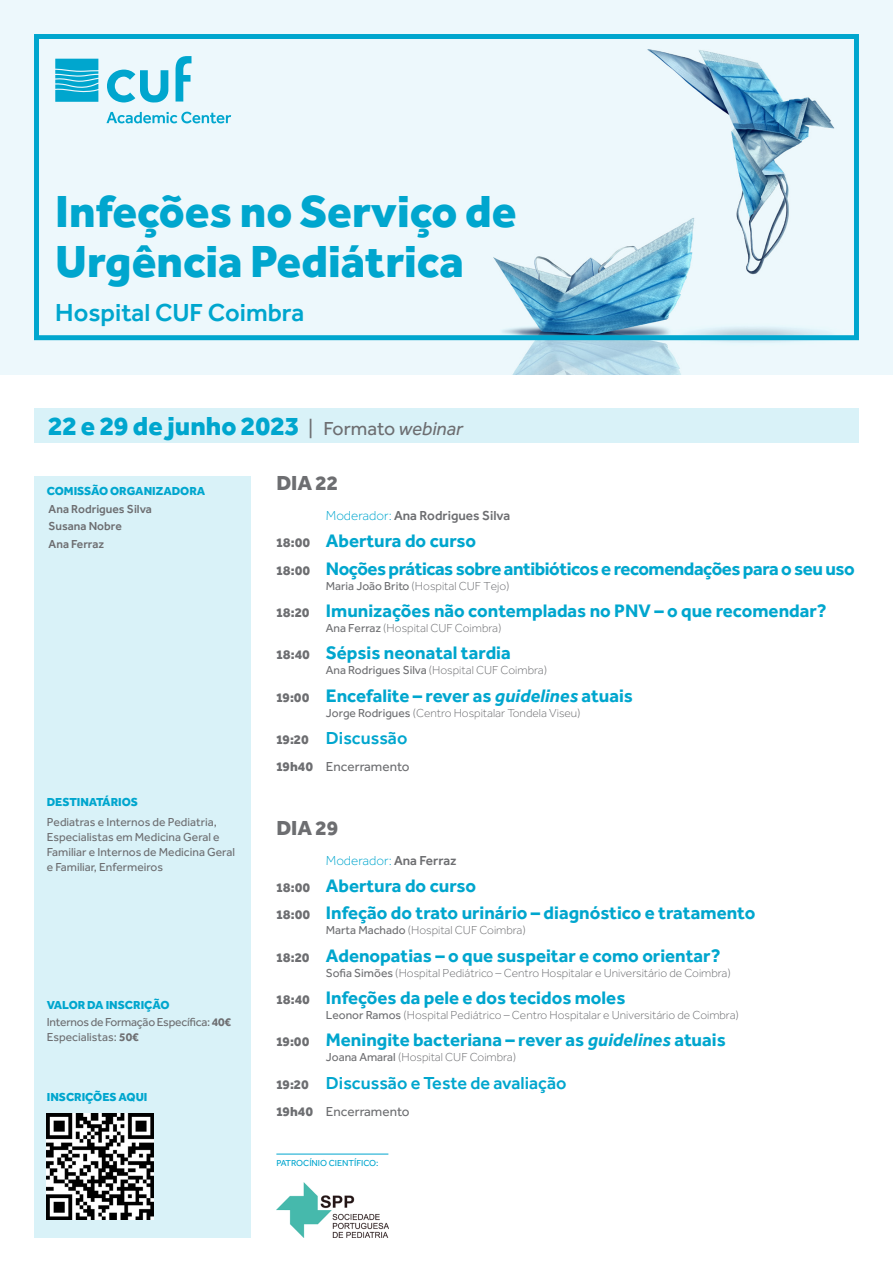
<style>
.page{position:relative;width:893px;height:1263px;background:#fff}
.page>*{position:absolute;margin:0;border:0;box-sizing:border-box;transform-origin:0 0}
.t1{font:800 46.5px/49.5px "Effra";color:#00a6ce}
.t2{font:800 27px "Effra";color:#00a6ce}
.t3{font:500 25.5px "Effra";color:#00a6ce}
.t4{font:800 21px "Effra";color:#6d6e71}
.t5{font:700 18.75px/27.5px "Effra";color:#00a6ce}
.t6{font:700 18.75px/27.5px "Effra";letter-spacing:-.025em;color:#00a6ce}
.t7{font:500 18px "Effra";color:#00a6ce}
.t8{font:13.5px "Effra";color:#6d6e71}
.t9{font:500 13.5px "Effra";color:#6d6e71}
.t10{font:300 13.5px "Effra";color:#00a6ce}
.t11{font:300 12px "Effra";color:#6d6e71}
.t12{font:12px/15px "Effra";color:#6d6e71}
.t13{font:12px/17.1px "Effra";letter-spacing:-.02em;color:#6d6e71}
.t14{font:800 12px "Effra";color:#00a6ce}
.t15{font:500 12px/17.7px "Effra";color:#6d6e71}
.t16{font:9px "Effra";color:#00a6ce}
.s1{font-weight:400;font-size:19.5px;color:#6d6e71}
.s2{font-weight:400;font-style:italic;font-size:19.5px;color:#6d6e71}
.s3{font-weight:800;color:#00a6ce}
.s4{font-weight:700}
.s5{font-weight:300;color:#00a6ce}
.s6{font-weight:800;font-size:13.5px;color:#6d6e71}
.s7{font-weight:400}
.s8{font-style:italic}
.s9{font-weight:800}
.s10{font-weight:500;color:#6d6e71}
</style>
<div class="page">
<div style="left:34px;top:476px;width:217px;height:761px;background:#d9f2f8"></div>
<img style="left:0;top:0;width:893px;height:374px">
<div style="left:34px;top:408px;width:825px;height:34px;background:#d9f2f8"></div>
<hr style="left:276px;top:1154px;width:112px;height:1px;background:#00a6ce">
<img style="left:276px;top:1182px;width:112px;height:55px">
<img style="left:47px;top:1113px;width:106px;height:107px">
<div style="left:34px;top:34px;width:825px;height:306px;border:5px solid #00a6ce"></div>
<svg style="left:55px;top:59px;width:43px;height:43px"></svg>
<svg style="left:176px;top:56px;width:15px;height:46px"></svg>
<svg style="left:107px;top:70px;width:61px;height:33px"></svg>
<svg style="left:106px;top:112px;width:125px;height:11px"></svg>
<h1 class="t1" style="left:55px;top:186px;width:463px">Infeções no Serviço de<br>Urgência Pediátrica</h1>
<h3 class="t3" style="left:55px;top:297px;width:250px">Hospital CUF Coimbra</h3>
<h2 class="t2" style="left:48px;top:409px;width:416px">22 e 29 de junho 2023 <span class="s1">| Formato</span> <span class="s2">webinar</span></h2>
<p class="t14" style="left:47px;top:483px;width:160px">COMISSÃO ORGANIZADORA</p>
<p class="t15" style="left:49px;top:500px;width:105px">Ana Rodrigues Silva<br>Susana Nobre<br>Ana Ferraz</p>
<p class="t14" style="left:47px;top:794px;width:93px">DESTINATÁRIOS</p>
<p class="t12" style="left:47px;top:815px;width:190px">Pediatras e Internos de Pediatria, Especialistas em Medicina Geral e Familiar e Internos de Medicina Geral e Familiar, Enfermeiros</p>
<p class="t13" style="left:47px;top:996px;width:186px"><span class="s3">VALOR DA INSCRIÇÃO<br></span>Internos de Formação Específica: <span class="s4">40€</span></p>
<p class="t12" style="left:47px;top:1030px;width:93px">Especialistas: <span class="s4">50€</span></p>
<p class="t14" style="left:47px;top:1090px;width:102px">INSCRIÇÕES AQUI</p>
<h3 class="t4" style="left:276px;top:470px;width:63px">DIA 22</h3>
<p class="t9" style="left:326px;top:507px;width:186px"><span class="s5">Moderador:</span> Ana Rodrigues Silva</p>
<h3 class="t6" style="left:276px;top:527px;width:580px"><span class="s6">18:00</span> Abertura do curso<br><span class="s6">18:00</span> Noções práticas sobre antibióticos e recomendações para o seu uso</h3>
<p class="t11" style="left:326px;top:579px;width:185px"><span class="s7">Maria João Brito</span> (Hospital CUF Tejo)</p>
<h3 class="t5" style="left:276px;top:596px;width:552px"><span class="s6">18:20</span> Imunizações não contempladas no PNV – o que recomendar?</h3>
<p class="t11" style="left:326px;top:621px;width:177px"><span class="s7">Ana Ferraz</span> (Hospital CUF Coimbra)</p>
<h3 class="t5" style="left:276px;top:639px;width:236px"><span class="s6">18:40</span> Sépsis neonatal tardia</h3>
<p class="t11" style="left:326px;top:663px;width:223px"><span class="s7">Ana Rodrigues Silva</span> (Hospital CUF Coimbra)</p>
<h3 class="t5" style="left:276px;top:681px;width:358px"><span class="s6">19:00</span> Encefalite – rever as <span class="s8">guidelines</span> atuais</h3>
<p class="t11" style="left:326px;top:706px;width:256px"><span class="s7">Jorge Rodrigues</span> (Centro Hospitalar Tondela Viseu)</p>
<h3 class="t7" style="left:276px;top:727px;width:132px"><span class="s6">19:20</span> Discussão</h3>
<p class="t8" style="left:276px;top:759px;width:135px"><span class="s9">19h40</span> Encerramento</p>
<h3 class="t4" style="left:276px;top:815px;width:63px">DIA 29</h3>
<p class="t10" style="left:326px;top:852px;width:132px">Moderador: <span class="s10">Ana Ferraz</span></p>
<h3 class="t5" style="left:276px;top:871px;width:480px"><span class="s6">18:00</span> Abertura do curso<br><span class="s6">18:00</span> Infeção do trato urinário – diagnóstico e tratamento</h3>
<p class="t11" style="left:326px;top:923px;width:201px"><span class="s7">Marta Machado</span> (Hospital CUF Coimbra)</p>
<h3 class="t5" style="left:276px;top:941px;width:446px"><span class="s6">18:20</span> Adenopatias – o que suspeitar e como orientar?</h3>
<p class="t11" style="left:326px;top:966px;width:406px"><span class="s7">Sofia Simões</span> (Hospital Pediátrico – Centro Hospitalar e Universitário de Coimbra)</p>
<h3 class="t5" style="left:276px;top:984px;width:350px"><span class="s6">18:40</span> Infeções da pele e dos tecidos moles</h3>
<p class="t11" style="left:326px;top:1008px;width:414px"><span class="s7">Leonor Ramos</span> (Hospital Pediátrico – Centro Hospitalar e Universitário de Coimbra)</p>
<h3 class="t5" style="left:276px;top:1026px;width:451px"><span class="s6">19:00</span> Meningite bacteriana – rever as <span class="s8">guidelines</span> atuais</h3>
<p class="t11" style="left:326px;top:1051px;width:192px"><span class="s7">Joana Amaral</span> (Hospital CUF Coimbra)</p>
<h3 class="t7" style="left:276px;top:1072px;width:292px"><span class="s6">19:20</span> Discussão e Teste de avaliação</h3>
<p class="t8" style="left:276px;top:1104px;width:135px"><span class="s9">19h40</span> Encerramento</p>
<p class="t16" style="left:276px;top:1157px;width:104px">PATROCÍNIO CIENTÍFICO:</p>
</div>
